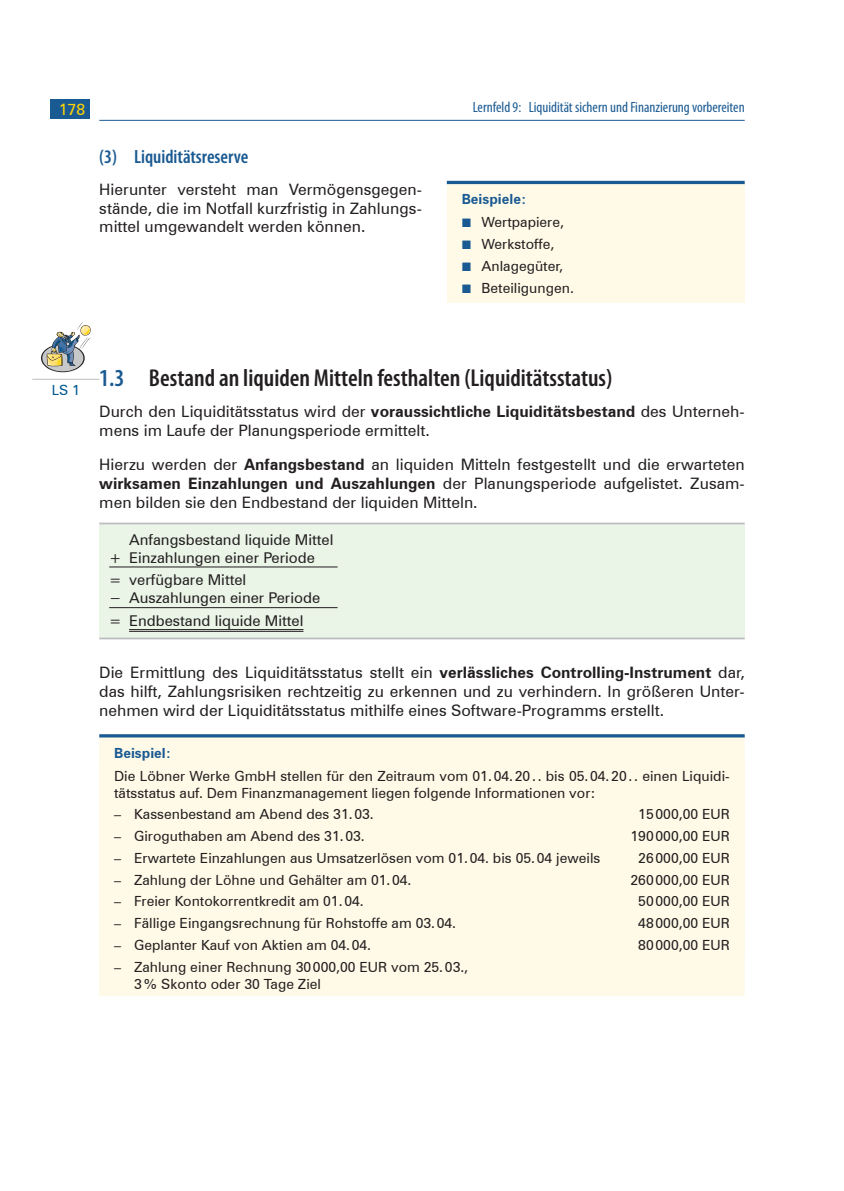
<style>
.page{position:relative;width:844px;height:1191px;background:#fff}
.page>*{position:absolute;margin:0;border:0;box-sizing:border-box;transform-origin:0 0}
.t1{font:600 condensed 24.5px "Myriad Pro";color:#231f20}
.t2{font:600 condensed 19.25px "Myriad Pro";color:#1a5a92}
.Fließtext{font:15.75px/18.9px "Zurich BT";color:#231f20;text-align:justify}
.t3{font:15.75px "Zurich BT";color:#fed304}
.Tabelle{font:14.88px/17.8px "Zurich BT";color:#231f20}
.Kolumnentitel_links{font:condensed 14.88px "Myriad Pro";color:#1a5a92}
.Beispiel_Text-Unterl{font:14px/16.8px "Zurich BT";color:#231f20}
.Beispiel{font:700 14px "Zurich BT";color:#1a5a92}
.t4{font:14px "Zurich BT";color:#015891}
.s1{font-family:"Uni Math";font-size:12.25px;color:#1a5a92}
.s2{color:#1a5a92}
.s3{font-weight:700}
</style>
<div class="page">
<div style="left:50px;top:99px;width:39px;height:20px;background:#1a5a92"></div>
<hr style="left:99px;top:120px;width:645px;height:1px;background:#1a5a92">
<hr style="left:99px;top:734px;width:645px;height:3px;background:#1a5a92">
<div style="left:99px;top:737px;width:645px;height:30px;background:#fefae7"></div>
<div style="left:99px;top:762px;width:645px;height:65px;background:#fefae7"></div>
<div style="left:99px;top:827px;width:645px;height:65px;background:#fefae7"></div>
<div style="left:99px;top:871px;width:645px;height:65px;background:#fefae7"></div>
<div style="left:99px;top:931px;width:645px;height:65px;background:#fefae7"></div>
<div style="left:99px;top:523px;width:645px;height:115px;background:#eaf4e7"></div>
<hr style="left:99px;top:522px;width:645px;height:2px;background:#bcbdc0">
<hr style="left:99px;top:637px;width:645px;height:2px;background:#bcbdc0">
<hr style="left:109px;top:566px;width:228px;height:1px;background:#231f20">
<hr style="left:109px;top:607px;width:228px;height:1px;background:#231f20">
<hr style="left:129px;top:629px;width:174px;height:1px;background:#231f20">
<hr style="left:129px;top:631px;width:174px;height:1px;background:#231f20">
<div style="left:446px;top:184px;width:298px;height:119px;background:#fefae7"></div>
<hr style="left:446px;top:181px;width:298px;height:3px;background:#1a5a92">
<svg style="left:41px;top:322px;width:50px;height:50px"></svg>
<hr style="left:32px;top:379px;width:67px;height:1px;background:#bcbdc0">
<p class="t3" style="left:59px;top:100px;width:28px">178</p>
<p class="Kolumnentitel_links" style="left:472px;top:99px;width:273px">Lernfeld 9: Liquidität sichern und Finanzierung vorbereiten</p>
<p class="t2" style="left:99px;top:146px;width:150px">(3) Liquiditätsreserve</p>
<p class="Fließtext" style="left:99px;top:179px;width:324px">Hierunter versteht man Vermögensgegen&shy;stände, die im Notfall kurzfristig in Zahlungs&shy;mittel umgewandelt werden können.</p>
<p class="Beispiel" style="left:461px;top:191px;width:66px">Beispiele:</p>
<p class="Beispiel_Text-Unterl" style="left:461px;top:214px;width:104px"><span class="s1">■</span> Wertpapiere,</p>
<p class="Beispiel_Text-Unterl" style="left:461px;top:236px;width:94px"><span class="s1">■</span> Werkstoffe,</p>
<p class="Beispiel_Text-Unterl" style="left:461px;top:257px;width:103px"><span class="s1">■</span> Anlagegüter,</p>
<p class="Beispiel_Text-Unterl" style="left:461px;top:279px;width:114px"><span class="s1">■</span> Beteiligungen.</p>
<p class="t4" style="left:52px;top:381px;width:30px">LS 1</p>
<p class="t1" style="left:99px;top:364px;width:514px"><span class="s2">1.3</span> Bestand an liquiden Mitteln festhalten (Liquiditätsstatus)</p>
<p class="Fließtext" style="left:99px;top:402px;width:646px">Durch den Liquiditätsstatus wird der <span class="s3">voraussichtliche Liquiditätsbestand</span> des Unterneh&shy;mens im Laufe der Planungsperiode ermittelt.</p>
<p class="Fließtext" style="left:99px;top:455px;width:646px">Hierzu werden der <span class="s3">Anfangsbestand</span> an liquiden Mitteln festgestellt und die erwarteten <span class="s3">wirksamen Einzahlungen und Auszahlungen</span> der Planungsperiode aufgelistet. Zusam&shy;men bilden sie den Endbestand der liquiden Mitteln.</p>
<p class="Tabelle" style="left:109px;top:530px;width:226px;text-indent:20px">Anfangsbestand liquide Mittel + Einzahlungen einer Periode</p>
<p class="Tabelle" style="left:109px;top:571px;width:212px">= verfügbare Mittel<br>− Auszahlungen einer Periode</p>
<p class="Tabelle" style="left:109px;top:612px;width:196px">= Endbestand liquide Mittel</p>
<p class="Fließtext" style="left:99px;top:663px;width:646px">Die Ermittlung des Liquiditätsstatus stellt ein <span class="s3">verlässliches Controlling-Instrument</span> dar, das hilft, Zahlungsrisiken rechtzeitig zu erkennen und zu verhindern. In größeren Unter&shy;nehmen wird der Liquiditätsstatus mithilfe eines Software-Programms erstellt.</p>
<p class="Beispiel" style="left:114px;top:744px;width:58px">Beispiel:</p>
<p class="Beispiel_Text-Unterl" style="left:114px;top:767px;width:617px">Die Löbner Werke GmbH stellen für den Zeitraum vom 01.04.20.. bis 05.04.20.. einen Liquidi&shy;tätsstatus auf. Dem Finanzmanagement liegen folgende Informationen vor:</p>
<p class="Beispiel_Text-Unterl" style="left:114px;top:806px;width:261px">– Kassenbestand am Abend des 31.03.</p>
<p class="Beispiel_Text-Unterl" style="left:638px;top:806px;width:93px">15000,00 EUR</p>
<p class="Beispiel_Text-Unterl" style="left:114px;top:827px;width:252px">– Giroguthaben am Abend des 31.03.</p>
<p class="Beispiel_Text-Unterl" style="left:630px;top:827px;width:101px">190000,00 EUR</p>
<p class="Beispiel_Text-Unterl" style="left:114px;top:849px;width:487px">– Erwartete Einzahlungen aus Umsatzerlösen vom 01.04. bis 05.04 jeweils</p>
<p class="Beispiel_Text-Unterl" style="left:638px;top:849px;width:93px">26000,00 EUR</p>
<p class="Beispiel_Text-Unterl" style="left:114px;top:871px;width:299px">– Zahlung der Löhne und Gehälter am 01.04.</p>
<p class="Beispiel_Text-Unterl" style="left:630px;top:871px;width:101px">260000,00 EUR</p>
<p class="Beispiel_Text-Unterl" style="left:114px;top:893px;width:251px">– Freier Kontokorrentkredit am 01.04.</p>
<p class="Beispiel_Text-Unterl" style="left:638px;top:893px;width:93px">50000,00 EUR</p>
<p class="Beispiel_Text-Unterl" style="left:114px;top:914px;width:343px">– Fällige Eingangsrechnung für Rohstoffe am 03.04.</p>
<p class="Beispiel_Text-Unterl" style="left:638px;top:914px;width:93px">48000,00 EUR</p>
<p class="Beispiel_Text-Unterl" style="left:114px;top:936px;width:258px">– Geplanter Kauf von Aktien am 04.04.</p>
<p class="Beispiel_Text-Unterl" style="left:638px;top:936px;width:93px">80000,00 EUR</p>
<p class="Beispiel_Text-Unterl" style="left:134px;top:958px;width:335px;text-indent:-20px">– Zahlung einer Rechnung 30000,00 EUR vom 25.03.,<br>3% Skonto oder 30 Tage Ziel</p>
</div>
